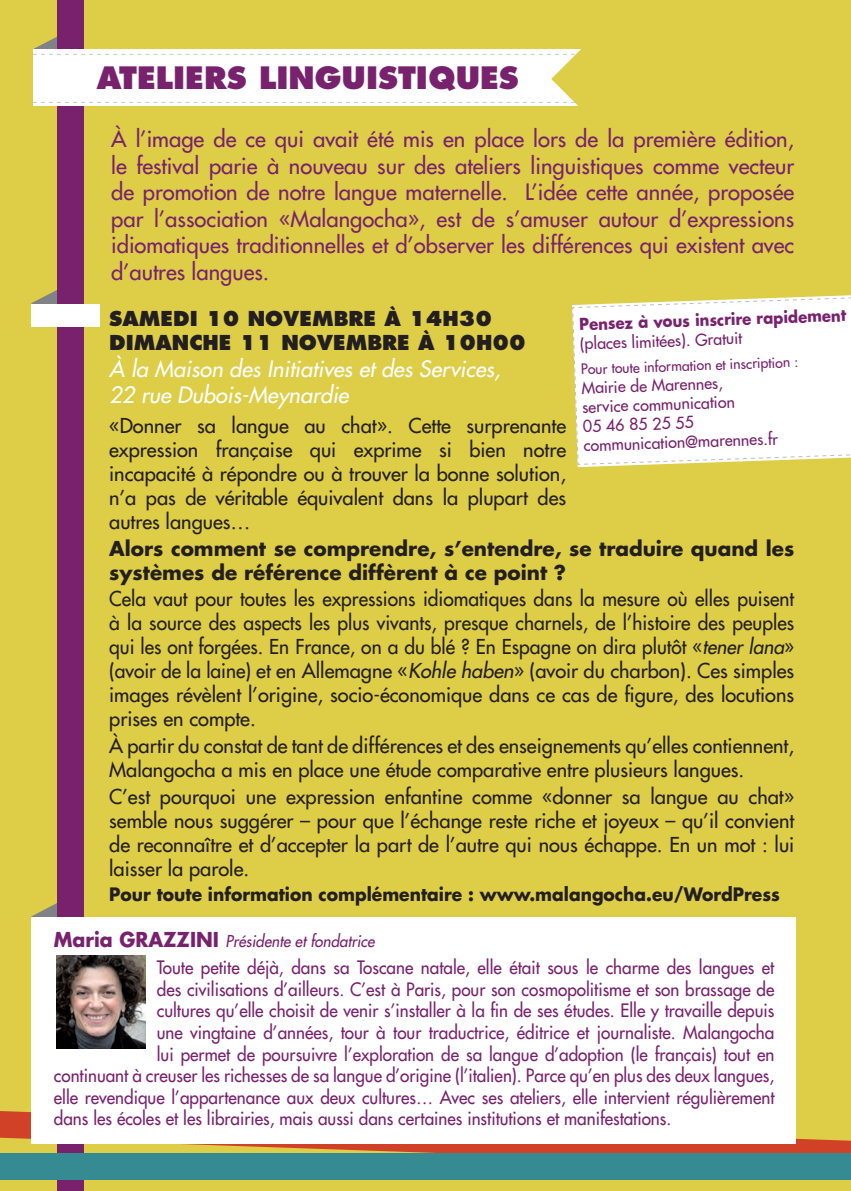
<style>
.page{position:relative;width:851px;height:1191px;background:#fff}
.page>*{position:absolute;margin:0;border:0;box-sizing:border-box;transform-origin:0 0}
.t1{font:800 30px "Futura";color:#78226e}
.t2{font:22px/26.4px "Futura";color:#78226e;text-align:justify}
.t3{font:italic 22px/26.4px "Futura";color:#fff}
.t4{font:20px/24px "Futura";color:#231f20;text-align:justify}
.t5{font:20px/24px "Futura";color:#231f20;text-align:justify;scale:.96 1}
.t6{font:700 20px/24px "Futura";color:#231f20}
.t7{font:800 20px/24px "Futura";color:#231f20}
.t8{font:18px "Futura";color:#78226e;scale:.95 1}
.t9{font:700 18px "Futura";color:#231f20;scale:.95 1}
.t10{font:16px/19.2px "Futura";color:#78226e}
.t11{font:italic 16px "Futura";color:#78226e;scale:.95 1}
.t12{font:700 16px "Futura";color:#78226e;scale:.93 1}
.t13{font:14px "Futura";color:#78226e}
.s1{font-style:italic}
.s2{font-weight:700;font-style:normal;font-size:20px}
</style>
<div class="page">
<div style="left:0;top:0;width:850px;height:1191px;background:#decd47"></div>
<svg style="left:31px;top:289px;width:27px;height:15px"></svg>
<svg style="left:31px;top:902px;width:27px;height:15px"></svg>
<div style="left:58px;top:0;width:26px;height:1191px;background:#78226e"></div>
<svg style="left:33px;top:0;width:548px;height:162px"></svg>
<div style="left:31px;top:304px;width:68px;height:23px;background:#fff"></div>
<svg style="left:572px;top:295px;width:278px;height:170px;background:#fcfbf4"></svg>
<svg style="left:0;top:1111px;width:850px;height:42px;fill:#d14127"></svg>
<div style="left:0;top:1153px;width:850px;height:26px;background:#368a91"></div>
<div style="left:31px;top:917px;width:765px;height:226px;background:#fff"></div>
<img style="left:57px;top:955px;width:88px;height:93px">
<h1 class="t1" style="left:97px;top:58px;width:20px">ATELIERS</h1>
<h1 class="t1" style="left:259px;top:58px;width:19px">LIN</h1>
<h1 class="t1" style="left:315px;top:58px;width:45px">GUISTI</h1>
<h1 class="t1" style="left:428px;top:58px;width:49px">QUES</h1>
<p class="t2" style="left:111px;top:126px;width:684px">À l’image de ce qui avait été mis en place lors de la première édition, le festival parie à nouveau sur des ateliers linguistiques comme vecteur de promotion de notre langue maternelle. L’idée cette année, proposée par l’association «Malangocha», est de s’amuser autour d’expressions idiomatiques traditionnelles et d’observer les différences qui existent avec d’autres langues.</p>
<p class="t12" style="left:579px;top:313px;width:291px;rotate:-2deg">Pensez à vous inscrire rapidement</p>
<p class="t10" style="left:579px;top:334px;width:164px;rotate:-2deg">(places limitées). Gratuit</p>
<p class="t13" style="left:580px;top:360px;width:219px;rotate:-2deg">Pour toute information et inscription :</p>
<p class="t10" style="left:581px;top:378px;width:196px;rotate:-2deg">Mairie de Marennes,<br>service communication<br>05 46 85 25 55 communication@marennes.fr</p>
<p class="t7" style="left:109px;top:307px;width:418px">SAMEDI 10 NOVEMBRE À 14H30<br>DIMANCHE 11 NOVEMBRE À 10H00</p>
<p class="t3" style="left:109px;top:355px;width:393px">À la Maison des Initiatives et des Services,<br>22 rue Dubois-Meynardie</p>
<p class="t4" style="left:109px;top:413px;width:458px">«Donner sa langue au chat». Cette surprenante expression française qui exprime si bien notre incapacité à répondre ou à trouver la bonne solution, n’a pas de véritable équivalent dans la plupart des autres langues…</p>
<p class="t6" style="left:109px;top:535px;width:686px">Alors comment se comprendre, s’entendre, se traduire quand les systèmes de référence diffèrent à ce point ?</p>
<p class="t5" style="left:109px;top:587px;width:715px">Cela vaut pour toutes les expressions idiomatiques dans la mesure où elles puisent à la source des aspects les plus vivants, presque charnels, de l’histoire des peuples qui les ont forgées. En France, on a du blé ? En Espagne on dira plutôt «<span class="s1">tener lana</span>» (avoir de la laine) et en Allemagne «<span class="s1">Kohle haben</span>» (avoir du charbon). Ces simples images révèlent l’origine, socio-économique dans ce cas de figure, des locutions prises en compte.</p>
<p class="t4" style="left:109px;top:734px;width:686px">à partir du constat de tant de différences et des enseignements qu’elles contiennent,<br>Malangocha a mis en place une étude comparative entre plusieurs langues.</p>
<p class="t4" style="left:109px;top:785px;width:686px">C’est pourquoi une expression enfantine comme «donner sa langue au chat» semble nous suggérer – pour que l’échange reste riche et joyeux – qu’il convient de reconnaître et d’accepter la part de l’autre qui nous échappe. En un mot : lui laisser la parole.</p>
<p class="t9" style="left:109px;top:881px;width:707px">Pour toute information complémentaire : www.malangocha.eu/WordPress</p>
<p class="t11" style="left:54px;top:931px;width:339px"><span class="s2">Maria GRAZZINI</span> Présidente et fondatrice</p>
<p class="t8" style="left:157px;top:956px;width:651px">Toute petite déjà, dans sa Toscane natale, elle était sous le charme des langues et</p>
<p class="t8" style="left:157px;top:977px;width:651px">des civilisations d’ailleurs. C’est à Paris, pour son cosmopolitisme et son brassage de</p>
<p class="t8" style="left:157px;top:999px;width:651px">cultures qu’elle choisit de venir s’installer à la fin de ses études. Elle y travaille depuis</p>
<p class="t8" style="left:157px;top:1021px;width:651px">une vingtaine d’années, tour à tour traductrice, éditrice et journaliste. Malangocha</p>
<p class="t8" style="left:157px;top:1042px;width:651px">lui permet de poursuivre l’exploration de sa langue d’adoption (le français) tout en</p>
<p class="t8" style="left:54px;top:1064px;width:759px">continuant à creuser les richesses de sa langue d’origine (l’italien). Parce qu’en plus des deux langues,</p>
<p class="t8" style="left:54px;top:1085px;width:759px">elle revendique l’appartenance aux deux cultures… Avec ses ateliers, elle intervient régulièrement</p>
<p class="t8" style="left:54px;top:1107px;width:651px">dans les écoles et les librairies, mais aussi dans certaines institutions et manifestations.</p>
</div>
